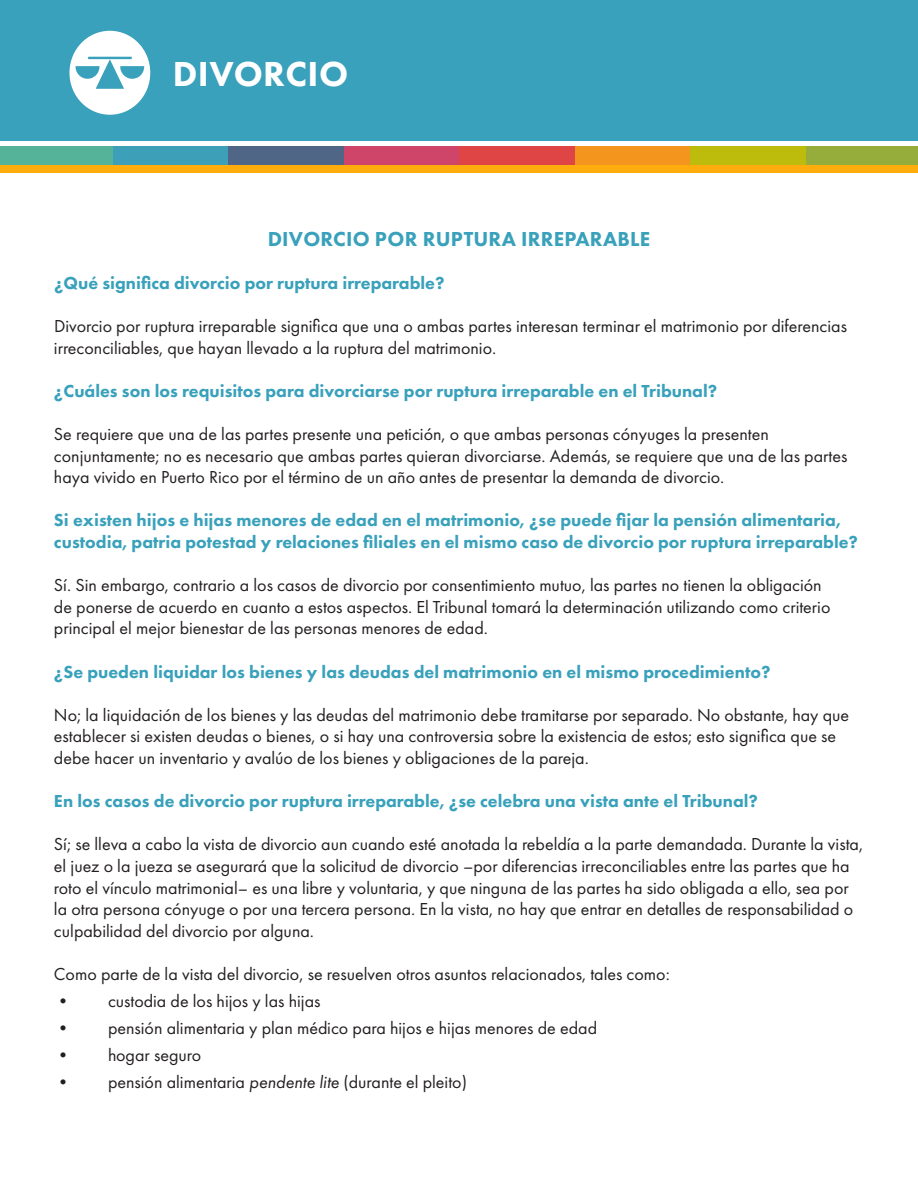
<style>
.page{position:relative;width:918px;height:1188px;background:#fff}
.page>*{position:absolute;margin:0;border:0;box-sizing:border-box;transform-origin:0 0}
.t1{font:800 36px "Futura PT";letter-spacing:.01em;color:#fff}
.t2{font:800 21px "Futura PT";letter-spacing:.01em;color:#39a1bb}
.t3{font:18px/21.6px "Futura PT";color:#231f20}
.t4{font:800 18px/21.6px "Futura PT";color:#39a1bb}
.s1{font-style:italic}
</style>
<div class="page">
<div style="left:806px;top:147px;width:112px;height:21px;background:#97ad3b"></div>
<div style="left:690px;top:147px;width:116px;height:21px;background:#bdbc0c"></div>
<div style="left:575px;top:147px;width:115px;height:21px;background:#f4951e"></div>
<div style="left:459px;top:147px;width:116px;height:21px;background:#e04546"></div>
<div style="left:343px;top:147px;width:116px;height:21px;background:#cf4469"></div>
<div style="left:228px;top:147px;width:115px;height:21px;background:#4f6686"></div>
<div style="left:112px;top:147px;width:116px;height:21px;background:#3da0b8"></div>
<div style="left:0;top:147px;width:112px;height:21px;background:#55b39a"></div>
<div style="left:0;top:165px;width:918px;height:8px;background:#ffad0d"></div>
<div style="left:0;top:0;width:918px;height:140px;background:#39a1bb"></div>
<svg style="left:69px;top:31px;width:81px;height:84px"></svg>
<h1 class="t1" style="left:173px;top:52px;width:177px">DIVORCIO</h1>
<h2 class="t2" style="left:268px;top:225px;width:384px">DIVORCIO POR RUPTURA IRREPARABLE</h2>
<h3 class="t4" style="left:54px;top:272px;width:392px">¿Qué significa divorcio por ruptura irreparable?</h3>
<p class="t3" style="left:54px;top:315px;width:795px">Divorcio por ruptura irreparable significa que una o ambas partes interesan terminar el matrimonio por diferencias irreconciliables, que hayan llevado a la ruptura del matrimonio.</p>
<h3 class="t4" style="left:54px;top:380px;width:665px">¿Cuáles son los requisitos para divorciarse por ruptura irreparable en el Tribunal?</h3>
<p class="t3" style="left:54px;top:423px;width:795px">Se requiere que una de las partes presente una petición, o que ambas personas cónyuges la presenten conjuntamente; no es necesario que ambas partes quieran divorciarse. Además, se requiere que una de las partes haya vivido en Puerto Rico por el término de un año antes de presentar la demanda de divorcio.</p>
<h3 class="t4" style="left:54px;top:509px;width:806px">Si existen hijos e hijas menores de edad en el matrimonio, ¿se puede fijar la pensión alimentaria, custodia, patria potestad y relaciones filiales en el mismo caso de divorcio por ruptura irreparable?</h3>
<p class="t3" style="left:54px;top:574px;width:778px">Sí. Sin embargo, contrario a los casos de divorcio por consentimiento mutuo, las partes no tienen la obligación de ponerse de acuerdo en cuanto a estos aspectos. El Tribunal tomará la determinación utilizando como criterio principal el mejor bienestar de las personas menores de edad.</p>
<h3 class="t4" style="left:54px;top:660px;width:718px">¿Se pueden liquidar los bienes y las deudas del matrimonio en el mismo procedimiento?</h3>
<p class="t3" style="left:54px;top:704px;width:797px">No; la liquidación de los bienes y las deudas del matrimonio debe tramitarse por separado. No obstante, hay que establecer si existen deudas o bienes, o si hay una controversia sobre la existencia de estos; esto significa que se debe hacer un inventario y avalúo de los bienes y obligaciones de la pareja.</p>
<h3 class="t4" style="left:54px;top:790px;width:706px">En los casos de divorcio por ruptura irreparable, ¿se celebra una vista ante el Tribunal?</h3>
<p class="t3" style="left:54px;top:833px;width:811px">Sí; se lleva a cabo la vista de divorcio aun cuando esté anotada la rebeldía a la parte demandada. Durante la vista, el juez o la jueza se asegurará que la solicitud de divorcio –por diferencias irreconciliables entre las partes que ha roto el vínculo matrimonial– es una libre y voluntaria, y que ninguna de las partes ha sido obligada a ello, sea por la otra persona cónyuge o por una tercera persona. En la vista, no hay que entrar en detalles de responsabilidad o culpabilidad del divorcio por alguna.</p>
<p class="t3" style="left:54px;top:963px;width:617px">Como parte de la vista del divorcio, se resuelven otros asuntos relacionados, tales como:</p>
<p class="t3" style="left:108px;top:987px;width:491px;line-height:27px;text-indent:-54px">• custodia de los hijos y las hijas<br>pensión alimentaria y plan médico para hijos e hijas menores de edad hogar seguro<br>pensión alimentaria <span class="s1">pendente lite</span> (durante el pleito)</p>
<p class="t3" style="left:54px;top:1014px;width:19px;line-height:27px;text-align:justify">• • •</p>
</div>
